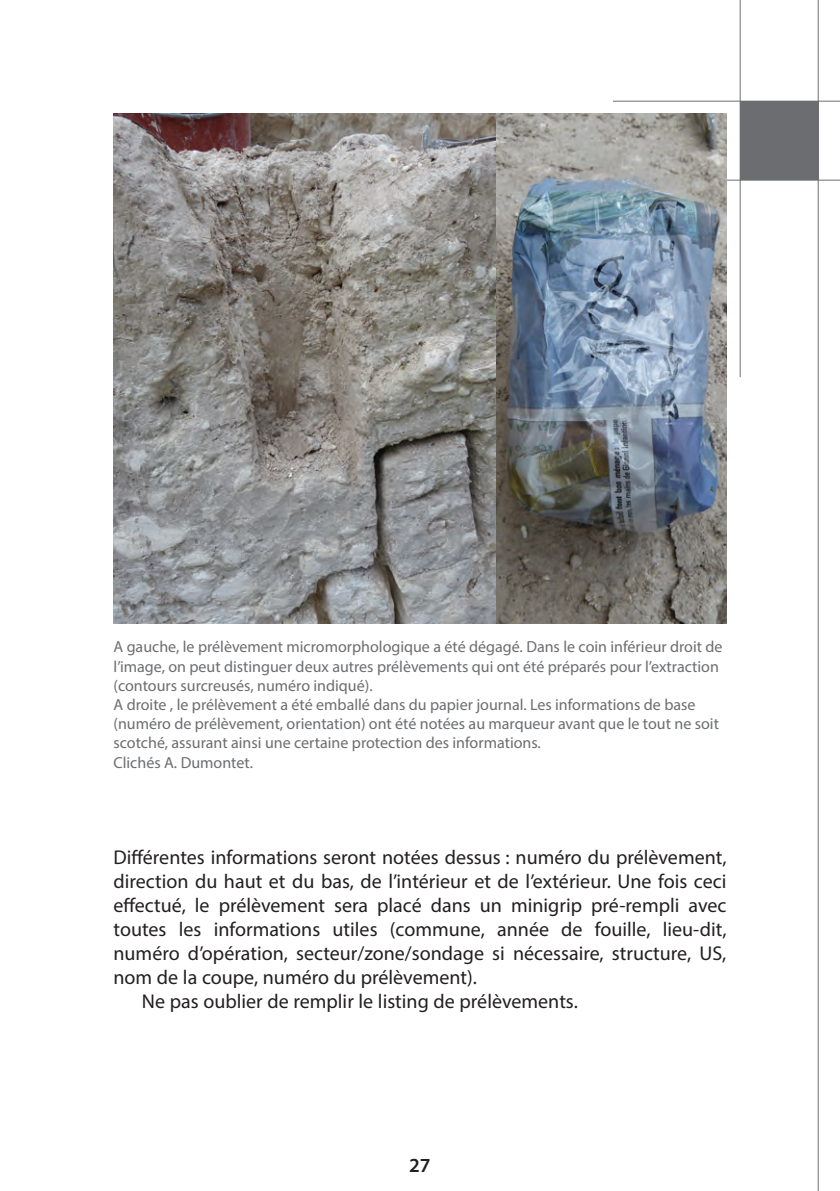
<style>
.page{position:relative;width:840px;height:1191px;background:#fff}
.page>*{position:absolute;margin:0;border:0;box-sizing:border-box;transform-origin:0 0}
.t1{font:20px "Myriad Pro";color:#231f20}
.t2{font:600 20px "Myriad Pro";color:#231f20}
.t3{font:16px/19.2px "Myriad Pro";color:#6c6d70}
</style>
<div class="page">
<hr style="left:726px;top:180px;width:113px;height:1px;background:#6c6d70">
<hr style="left:612px;top:101px;width:227px;height:1px;background:#6c6d70">
<hr style="left:739px;top:0;width:1px;height:377px;background:#6c6d70">
<hr style="left:817px;top:0;width:1px;height:1191px;background:#6c6d70">
<div style="left:739px;top:101px;width:78px;height:79px;background:#6c6d70"></div>
<img style="left:113px;top:113px;width:613px;height:510px">
<p class="t3" style="left:113px;top:637px;width:610px">A gauche, le prélèvement micromorphologique a été dégagé. Dans le coin inférieur droit de l’image, on peut distinguer deux autres prélèvements qui ont été préparés pour l’extraction (contours surcreusés, numéro indiqué).<br>A droite , le prélèvement a été emballé dans du papier journal. Les informations de base (numéro de prélèvement, orientation) ont été notées au marqueur avant que le tout ne soit scotché, assurant ainsi une certaine protection des informations.<br>Clichés A. Dumontet.</p>
<p class="t1" style="left:113px;top:845px;width:614px">Différentes informations seront notées dessus : numéro du prélèvement,</p>
<p class="t1" style="left:113px;top:869px;width:614px">direction du haut et du bas, de l’intérieur et de l’extérieur. Une fois ceci</p>
<p class="t1" style="left:113px;top:893px;width:614px">effectué, le prélèvement sera placé dans un minigrip pré-rempli avec</p>
<p class="t1" style="left:113px;top:917px;width:614px">toutes les informations utiles (commune, année de fouille, lieu-dit,</p>
<p class="t1" style="left:113px;top:941px;width:614px">numéro d’opération, secteur/zone/sondage si nécessaire, structure, US,</p>
<p class="t1" style="left:113px;top:965px;width:365px">nom de la coupe, numéro du prélèvement).</p>
<p class="t1" style="left:142px;top:989px;width:437px">Ne pas oublier de remplir le listing de prélèvements.</p>
<p class="t2" style="left:409px;top:1152px;width:23px">27</p>
</div>
